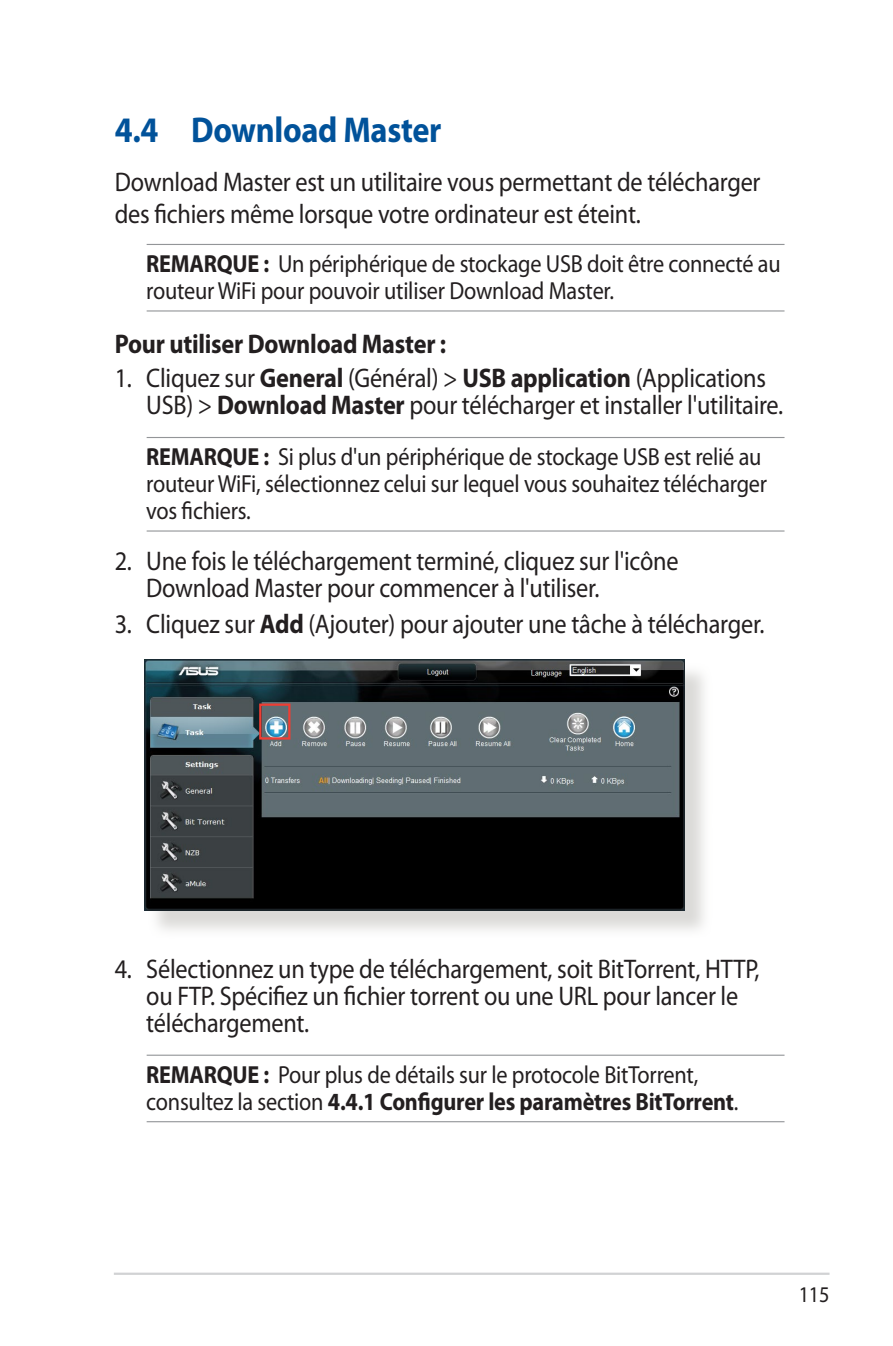
<style>
.page{position:relative;width:893px;height:1346px;background:#fff}
.page>*{position:absolute;margin:0;border:0;box-sizing:border-box;transform-origin:0 0}
.t1{font:700 36px "Myriad Pro";letter-spacing:-.01em;color:#01529a;scale:.9 1}
.t2{font:27px/27px "Myriad Pro";letter-spacing:-.01em;color:#231f20;scale:.9 1}
.t3{font:700 27px "Myriad Pro";letter-spacing:-.01em;color:#231f20;scale:.9 1}
.t4{font:24.75px/27px "Myriad Pro";letter-spacing:-.01em;color:#231f20;scale:.9 1}
.t5{font:22.5px "Myriad Pro";color:#231f20;scale:.9 1}
.s1{font-weight:700}
</style>
<div class="page">
<hr style="left:114px;top:1272px;width:715px;height:3px;background:#d1d2d4">
<hr style="left:147px;top:244px;width:637px;height:1px;background:#939598">
<hr style="left:147px;top:310px;width:637px;height:1px;background:#939598">
<hr style="left:147px;top:437px;width:637px;height:1px;background:#939598">
<hr style="left:147px;top:530px;width:637px;height:1px;background:#939598">
<hr style="left:147px;top:1054px;width:637px;height:2px;background:#939598">
<hr style="left:147px;top:1121px;width:637px;height:1px;background:#939598">
<div style="left:148px;top:663px;width:564px;height:275px;background:#cfcecb;opacity:.75"></div>
<img style="left:145px;top:659px;width:539px;height:251px">
<div style="left:259px;top:703px;width:31px;height:36px;border:2px solid #ee3e34"></div>
<h1 class="t1" style="left:115px;top:109px;width:365px">4.4 Download Master</h1>
<p class="t2" style="left:115px;top:166px;width:719px;line-height:32.4px">Download Master est un utilitaire vous permettant de télécharger des fichiers même lorsque votre ordinateur est éteint.</p>
<p class="t4" style="left:146px;top:250px;width:706px"><span class="s1">REMARQUE :</span> Un périphérique de stockage USB doit être connecté au routeur WiFi pour pouvoir utiliser Download Master.</p>
<p class="t3" style="left:115px;top:328px;width:370px">Pour utiliser Download Master :</p>
<p class="t2" style="left:146px;top:365px;width:709px;text-indent:-31px">1. Cliquez sur <span class="s1">General</span> (Général) &gt; <span class="s1">USB application</span> (Applications<br>USB) &gt; <span class="s1">Download Master</span> pour télécharger et installer l'utilitaire.</p>
<p class="t4" style="left:146px;top:443px;width:691px"><span class="s1">REMARQUE :</span> Si plus d'un périphérique de stockage USB est relié au routeur WiFi, sélectionnez celui sur lequel vous souhaitez télécharger vos fichiers.</p>
<p class="t2" style="left:146px;top:548px;width:593px;text-indent:-31px">2. Une fois le téléchargement terminé, cliquez sur l'icône<br>Download Master pour commencer à l'utiliser.</p>
<p class="t2" style="left:115px;top:611px;width:723px">3. Cliquez sur <span class="s1">Add</span> (Ajouter) pour ajouter une tâche à télécharger.</p>
<p class="t2" style="left:146px;top:955px;width:683px;text-indent:-31px">4. Sélectionnez un type de téléchargement, soit BitTorrent, HTTP, ou FTP. Spécifiez un fichier torrent ou une URL pour lancer le téléchargement.</p>
<p class="t4" style="left:146px;top:1061px;width:659px"><span class="s1">REMARQUE :</span> Pour plus de détails sur le protocole BitTorrent, consultez la section <span class="s1">4.4.1 Configurer les paramètres BitTorrent</span>.</p>
<p class="t5" style="left:799px;top:1282px;width:36px">115</p>
</div>
